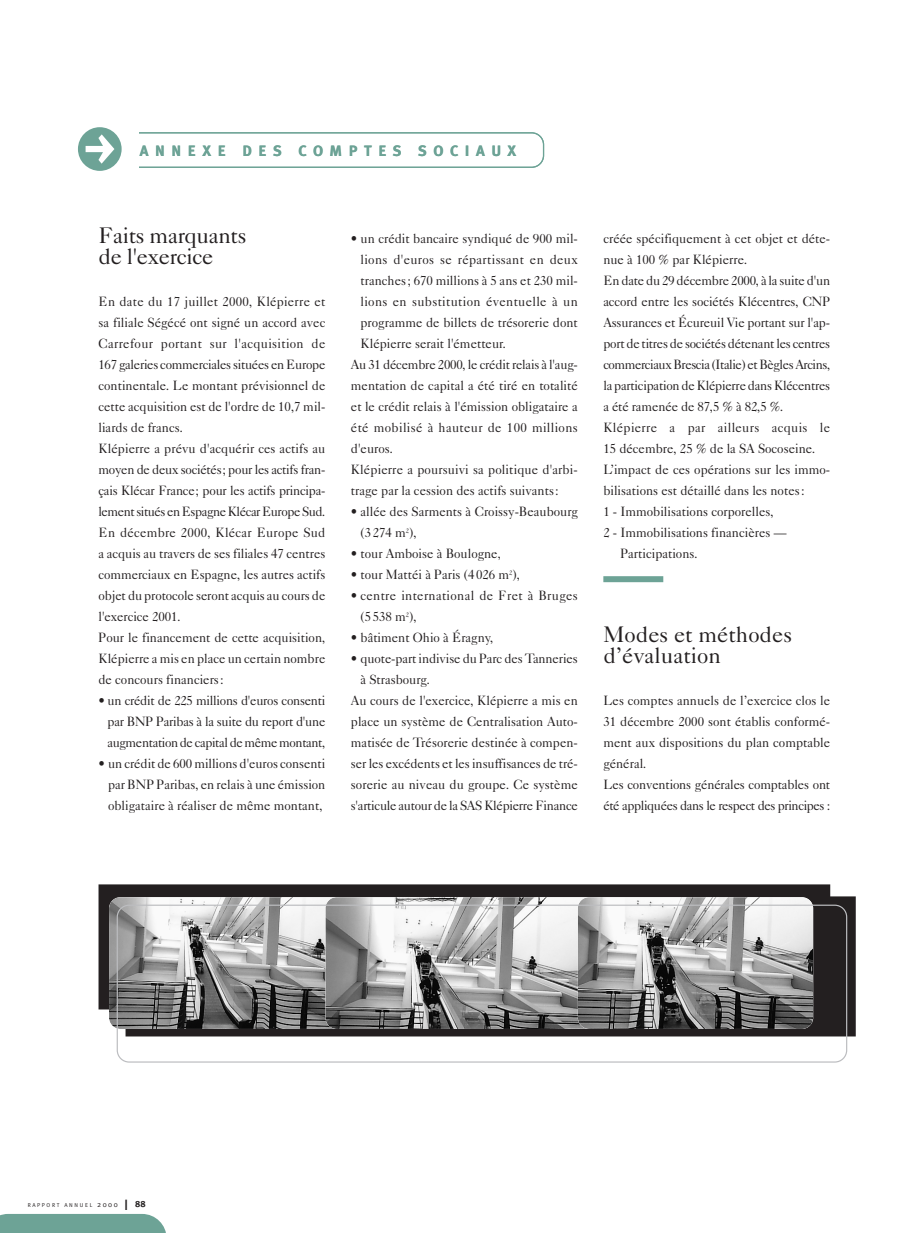
<style>
.page{position:relative;width:914px;height:1233px;background:#fff}
.page>*{position:absolute;margin:0;border:0;box-sizing:border-box;transform-origin:0 0}
.t1{font:54.6px "Mini Pics Directional RA";color:#6da396}
.t2{font:22.5px/21px "Caslon Five Forty";color:#231f20}
.t3{font:700 15px "Meta Plus";letter-spacing:.44em;color:#6da396}
.t4{font:13.5px/21px "Caslon Five Forty";color:#231f20;scale:.95 1}
.t5{font:13.5px/21px "Caslon Five Forty";letter-spacing:.025em;color:#231f20;scale:.95 1}
.t6{font:13.5px "Caslon Five Forty";letter-spacing:-.02em;color:#231f20;scale:.95 1}
.t7{font:13.5px "Caslon Five Forty";letter-spacing:-.035em;color:#231f20;scale:.95 1}
.t8{font:5.7px "Meta Plus Normal";letter-spacing:.285em;color:#231f20}
.s1{font-size:7.5px}
.s2{font-family:"Meta Plus";font-size:15px}
.s3{font-family:"Meta Plus";font-weight:700;font-size:9px}
</style>
<div class="page">
<div style="left:0;top:1214px;width:166px;height:19px;background:#6da396"></div>
<svg style="left:98px;top:884px;width:757px;height:152px;background:#353232"></svg>
<img style="left:109px;top:897px;width:238px;height:132px;border-radius:11px">
<img style="left:325px;top:897px;width:261px;height:8px">
<img style="left:578px;top:897px;width:235px;height:132px;border-radius:11px">
<svg style="left:117px;top:905px;width:730px;height:158px"></svg>
<svg style="left:139px;top:132px;width:405px;height:36px"></svg>
<div style="left:603px;top:576px;width:60px;height:6px;background:#6da396"></div>
<h1 class="t1" style="left:76px;top:120px;width:50px">*</h1>
<p class="t3" style="left:140px;top:145px;width:378px">ANNEXE DES COMPTES SOCIAUX</p>
<h2 class="t2" style="left:98px;top:227px;width:149px">Faits marquants de l'exercice</h2>
<p class="t4" style="left:98px;top:292px;width:240px">En date du 17 juillet 2000, Klépierre et sa filiale Ségécé ont signé un accord avec Carrefour portant sur l'acquisition de 167 galeries commerciales situées en Europe continentale. Le montant prévisionnel de cette acquisition est de l'ordre de 10,7 mil&shy;liards de francs.<br>Klépierre a prévu d'acquérir ces actifs au moyen de deux sociétés; pour les actifs fran&shy;çais Klécar France; pour les actifs principa&shy;lement situés en Espagne Klécar Europe Sud.<br>En décembre 2000, Klécar Europe Sud a acquis au travers de ses filiales 47 centres commerciaux en Espagne, les autres actifs objet du protocole seront acquis au cours de l'exercice 2001.<br>Pour le financement de cette acquisition, Klépierre a mis en place un certain nombre de concours financiers :</p>
<p class="t4" style="left:107px;top:691px;width:231px;text-align:justify;text-indent:-9px">• un crédit de 225 millions d'euros consenti par BNP Paribas à la suite du report d'une augmentation de capital de même montant,</p>
<p class="t4" style="left:108px;top:754px;width:230px;text-align:justify;text-indent:-10px">• un crédit de 600 millions d'euros consenti par BNP Paribas, en relais à une émission obligataire à réaliser de même montant,</p>
<p class="t4" style="left:351px;top:229px;width:240px">• un crédit bancaire syndiqué de 900 mil-</p>
<p class="t5" style="left:360px;top:250px;width:230px">lions d'euros se répartissant en deux</p>
<p class="t4" style="left:360px;top:271px;width:230px">tranches ; 670 millions à 5 ans et 230 mil-</p>
<p class="t5" style="left:360px;top:292px;width:230px">lions en substitution éventuelle à un</p>
<p class="t4" style="left:360px;top:313px;width:230px">programme de billets de trésorerie dont</p>
<p class="t4" style="left:360px;top:334px;width:155px">Klépierre serait l'émetteur.</p>
<p class="t4" style="left:351px;top:355px;width:240px">Au 31 décembre 2000, le crédit relais à l'aug-</p>
<p class="t4" style="left:351px;top:376px;width:240px">mentation de capital a été tiré en totalité</p>
<p class="t4" style="left:351px;top:397px;width:240px">et le crédit relais à l'émission obligataire a</p>
<p class="t5" style="left:351px;top:418px;width:240px">été mobilisé à hauteur de 100 millions</p>
<p class="t4" style="left:351px;top:439px;width:46px">d'euros.</p>
<p class="t4" style="left:351px;top:460px;width:240px">Klépierre a poursuivi sa politique d'arbi-</p>
<p class="t4" style="left:351px;top:481px;width:220px">trage par la cession des actifs suivants :</p>
<p class="t4" style="left:360px;top:502px;width:230px;text-indent:-10px">• allée des Sarments à Croissy-Beaubourg (3 274 m<sup>2</sup>),</p>
<p class="t4" style="left:351px;top:544px;width:159px">• tour Amboise à Boulogne,</p>
<p class="t4" style="left:351px;top:565px;width:179px">• tour Mattéi à Paris (4 026 m<sup>2</sup>),</p>
<p class="t5" style="left:360px;top:586px;width:230px;text-indent:-10px">• centre international de Fret à Bruges (5 538 m<sup>2</sup>),</p>
<p class="t4" style="left:351px;top:628px;width:151px">• bâtiment Ohio à Éragny,</p>
<p class="t4" style="left:351px;top:649px;width:240px">• quote-part indivise du Parc des Tanneries</p>
<p class="t4" style="left:360px;top:670px;width:75px">à Strasbourg.</p>
<p class="t4" style="left:351px;top:691px;width:240px">Au cours de l'exercice, Klépierre a mis en</p>
<p class="t4" style="left:351px;top:712px;width:240px">place un système de Centralisation Auto-</p>
<p class="t4" style="left:351px;top:733px;width:240px">matisée de Trésorerie destinée à compen-</p>
<p class="t4" style="left:351px;top:754px;width:240px">ser les excédents et les insuffisances de tré-</p>
<p class="t4" style="left:351px;top:775px;width:240px">sorerie au niveau du groupe. Ce système</p>
<p class="t6" style="left:351px;top:801px;width:240px">s'articule autour de la SAS Klépierre Finance</p>
<p class="t4" style="left:603px;top:229px;width:240px">créée spécifiquement à cet objet et déte-</p>
<p class="t4" style="left:603px;top:250px;width:153px">nue à 100 % par Klépierre.</p>
<p class="t4" style="left:603px;top:271px;width:240px">En date du 29 décembre 2000, à la suite d'un</p>
<p class="t4" style="left:603px;top:292px;width:240px">accord entre les sociétés Klécentres, CNP</p>
<p class="t4" style="left:603px;top:313px;width:240px">Assurances et Écureuil Vie portant sur l'ap-</p>
<p class="t6" style="left:603px;top:339px;width:240px">port de titres de sociétés détenant les centres</p>
<p class="t7" style="left:603px;top:360px;width:240px">commerciaux Brescia (Italie) et Bègles Arcins,</p>
<p class="t6" style="left:603px;top:381px;width:240px">la participation de Klépierre dans Klécentres</p>
<p class="t4" style="left:603px;top:397px;width:191px">a été ramenée de 87,5 % à 82,5 %.</p>
<p class="t5" style="left:603px;top:418px;width:240px">Klépierre a par ailleurs acquis le</p>
<p class="t4" style="left:603px;top:439px;width:225px">15 décembre, 25 % de la SA Socoseine.</p>
<p class="t4" style="left:603px;top:460px;width:240px">L’impact de ces opérations sur les immo-</p>
<p class="t4" style="left:603px;top:481px;width:213px">bilisations est détaillé dans les notes :</p>
<p class="t4" style="left:603px;top:502px;width:181px">1 - Immobilisations corporelles,</p>
<p class="t4" style="left:603px;top:523px;width:194px">2 - Immobilisations financières —</p>
<p class="t4" style="left:620px;top:544px;width:83px">Participations.</p>
<h2 class="t2" style="left:603px;top:626px;width:190px">Modes et méthodes d’évaluation</h2>
<p class="t4" style="left:603px;top:691px;width:240px">Les comptes annuels de l’exercice clos le 31 décembre 2000 sont établis conformé&shy;ment aux dispositions du plan comptable général.<br>Les conventions générales comptables ont été appliquées dans le respect des principes :</p>
<p class="t8" style="left:28px;top:1203px;width:120px">RAPPORT ANNUEL <span class="s1">2000</span> <span class="s2">I</span> <span class="s3">88</span></p>
</div>
